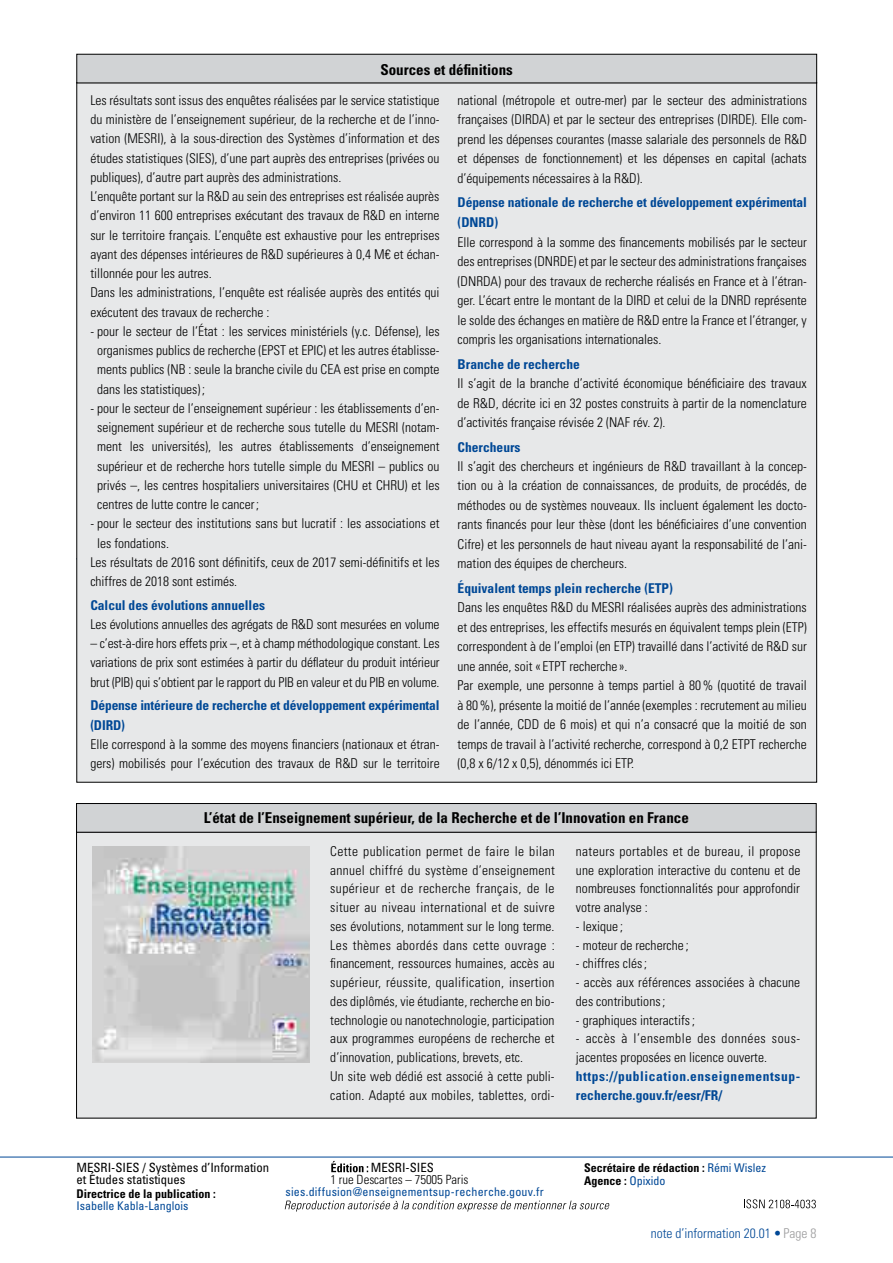
<style>
.page{position:relative;width:893px;height:1263px;background:#fff}
.page>*{position:absolute;margin:0;border:0;box-sizing:border-box;transform-origin:0 0}
.t1{font:700 condensed 15px "Univers LT Std";color:#000}
.t2{font:700 condensed 15px "Univers";color:#000}
.t3{font:300 condensed 13.5px/19.5px "Univers LT Std";color:#000;text-align:justify}
.t4{font:700 condensed 13.5px/19.2px "Univers";letter-spacing:-.01em;color:#004896}
.t5{font:700 condensed 13.5px/18.8px "Univers LT Std";letter-spacing:.045em;color:#004896}
.t6{font:300 condensed 13.5px "Univers";color:#004896}
.t7{font:condensed 12.75px/12px "Univers LT Std";color:#000}
.t8{font:300 condensed 12.75px "Univers LT Std";color:#000}
.t9{font:700 condensed 12px "Univers";color:#000}
.t10{font:condensed 12px "Univers LT Std";letter-spacing:.01em;color:#004896}
.s1{font-family:"Univers LT Std";font-weight:400;color:#004896}
.s2{font-weight:700}
.s3{color:#9c9c9d}
</style>
<div class="page">
<svg style="left:331px;top:1161px;width:37px;height:11px"></svg>
<svg style="left:744px;top:1199px;width:72px;height:9px"></svg>
<svg style="left:285px;top:1200px;width:325px;height:11px"></svg>
<hr style="left:0;top:1157px;width:893px;height:1px;background:#004896">
<div style="left:77px;top:83px;width:740px;height:699px;background:#e7e8e9"></div>
<div style="left:77px;top:54px;width:740px;height:29px;background:#d1d3d5"></div>
<div style="left:77px;top:54px;width:740px;height:29px;border:1px solid #000"></div>
<div style="left:77px;top:832px;width:739px;height:286px;background:#e7e8e9"></div>
<div style="left:77px;top:803px;width:739px;height:29px;background:#d1d3d5"></div>
<div style="left:76px;top:803px;width:740px;height:29px;border:1px solid #000"></div>
<img style="left:93px;top:846px;width:216px;height:216px">
<p class="t2" style="left:380px;top:60px;width:134px">Sources et définitions</p>
<p class="t3" style="left:90px;top:91px;width:351px;text-align:left">Les résultats sont issus des enquêtes réalisées par le service statistique du ministère de l’enseignement supérieur, de la recherche et de l’inno&shy;vation (MESRI), à la sous-direction des Systèmes d’information et des études statistiques (SIES), d’une part auprès des entreprises (privées ou publiques), d’autre part auprès des administrations.<br>L’enquête portant sur la R&amp;D au sein des entreprises est réalisée auprès d’environ 11 600 entreprises exécutant des travaux de R&amp;D en interne sur le territoire français. L’enquête est exhaustive pour les entreprises ayant des dépenses intérieures de R&amp;D supérieures à 0,4 M€ et échan&shy;tillonnée pour les autres.<br>Dans les administrations, l’enquête est réalisée auprès des entités qui exécutent des travaux de recherche :</p>
<p class="t3" style="left:97px;top:322px;width:344px;text-indent:-7px">- pour le secteur de l’État : les services ministériels (y.c. Défense), les organismes publics de recherche (EPST et EPIC) et les autres établisse&shy;ments publics (NB : seule la branche civile du CEA est prise en compte dans les statistiques) ;</p>
<p class="t3" style="left:97px;top:399px;width:344px;text-indent:-7px">- pour le secteur de l’enseignement supérieur : les établissements d’en&shy;seignement supérieur et de recherche sous tutelle du MESRI (notam&shy;ment les universités), les autres établissements d’enseignement supérieur et de recherche hors tutelle simple du MESRI – publics ou privés –, les centres hospitaliers universitaires (CHU et CHRU) et les centres de lutte contre le cancer;</p>
<p class="t3" style="left:90px;top:514px;width:351px">- pour le secteur des institutions sans but lucratif : les associations et</p>
<p class="t3" style="left:97px;top:533px;width:73px">les fondations.</p>
<p class="t3" style="left:90px;top:552px;width:351px">Les résultats de 2016 sont définitifs, ceux de 2017 semi-définitifs et les</p>
<p class="t3" style="left:90px;top:572px;width:148px">chiffres de 2018 sont estimés.</p>
<p class="t4" style="left:90px;top:595px;width:176px">Calcul des évolutions annuelles</p>
<p class="t3" style="left:90px;top:614px;width:351px">Les évolutions annuelles des agrégats de R&amp;D sont mesurées en volume</p>
<p class="t3" style="left:90px;top:634px;width:351px">– c’est-à-dire hors effets prix –, et à champ méthodologique constant. Les variations de prix sont estimées à partir du déflateur du produit intérieur brut (PIB) qui s’obtient par le rapport du PIB en valeur et du PIB en volume.</p>
<p class="t4" style="left:90px;top:696px;width:351px">Dépense intérieure de recherche et développement expérimental (DIRD)</p>
<p class="t3" style="left:90px;top:734px;width:351px">Elle correspond à la somme des moyens financiers (nationaux et étran&shy;gers) mobilisés pour l’exécution des travaux de R&amp;D sur le territoire</p>
<p class="t3" style="left:458px;top:90px;width:351px">national (métropole et outre-mer) par le secteur des administrations françaises (DIRDA) et par le secteur des entreprises (DIRDE). Elle com&shy;prend les dépenses courantes (masse salariale des personnels de R&amp;D et dépenses de fonctionnement) et les dépenses en capital (achats d’équipements nécessaires à la R&amp;D).</p>
<p class="t4" style="left:458px;top:192px;width:351px;line-height:20.2px">Dépense nationale de recherche et développement expérimental (DNRD)</p>
<p class="t3" style="left:458px;top:232px;width:351px">Elle correspond à la somme des financements mobilisés par le secteur des entreprises (DNRDE) et par le secteur des administrations françaises (DNRDA) pour des travaux de recherche réalisés en France et à l’étran&shy;ger. L’écart entre le montant de la DIRD et celui de la DNRD représente le solde des échanges en matière de R&amp;D entre la France et l’étranger, y compris les organisations internationales.</p>
<p class="t4" style="left:458px;top:354px;width:124px">Branche de recherche</p>
<p class="t3" style="left:458px;top:374px;width:351px">Il s’agit de la branche d’activité économique bénéficiaire des travaux de R&amp;D, décrite ici en 32 postes construits à partir de la nomenclature d’activités française révisée 2 (NAF rév. 2).</p>
<p class="t4" style="left:458px;top:437px;width:64px">Chercheurs</p>
<p class="t3" style="left:458px;top:456px;width:351px">Il s’agit des chercheurs et ingénieurs de R&amp;D travaillant à la concep&shy;tion ou à la création de connaissances, de produits, de procédés, de méthodes ou de systèmes nouveaux. Ils incluent également les docto&shy;rants financés pour leur thèse (dont les bénéficiaires d’une convention Cifre) et les personnels de haut niveau ayant la responsabilité de l’ani&shy;mation des équipes de chercheurs.</p>
<p class="t4" style="left:458px;top:578px;width:217px">Équivalent temps plein recherche (ETP)</p>
<p class="t3" style="left:458px;top:598px;width:351px;text-align:left">Dans les enquêtes R&amp;D du MESRI réalisées auprès des administrations et des entreprises, les effectifs mesurés en équivalent temps plein (ETP) correspondent à de l’emploi (en ETP) travaillé dans l’activité de R&amp;D sur une année, soit « ETPT recherche ».<br>Par exemple, une personne à temps partiel à 80% (quotité de travail à 80%), présente la moitié de l’année (exemples : recrutement au milieu de l’année, CDD de 6 mois) et qui n’a consacré que la moitié de son temps de travail à l’activité recherche, correspond à 0,2 ETPT recherche (0,8 x 6/12 x 0,5), dénommés ici ETP.</p>
<p class="t1" style="left:204px;top:809px;width:487px">L’état de l’Enseignement supérieur, de la Recherche et de l’Innovation en France</p>
<p class="t3" style="left:330px;top:842px;width:226px;line-height:18.8px;text-align:left">Cette publication permet de faire le bilan annuel chiffré du système d’enseignement supérieur et de recherche français, de le situer au niveau international et de suivre ses évolutions, notamment sur le long terme.<br>Les thèmes abordés dans cette ouvrage : financement, ressources humaines, accès au supérieur, réussite, qualification, insertion des diplômés, vie étudiante, recherche en bio&shy;technologie ou nanotechnologie, participation aux programmes européens de recherche et d’innovation, publications, brevets, etc.<br>Un site web dédié est associé à cette publi&shy;cation. Adapté aux mobiles, tablettes, ordi-</p>
<p class="t3" style="left:576px;top:842px;width:226px;line-height:18.8px">nateurs portables et de bureau, il propose une exploration interactive du contenu et de nombreuses fonctionnalités pour approfondir votre analyse :</p>
<p class="t3" style="left:576px;top:916px;width:49px">- lexique ;</p>
<p class="t3" style="left:576px;top:935px;width:114px">- moteur de recherche ;</p>
<p class="t3" style="left:576px;top:954px;width:73px">- chiffres clés;</p>
<p class="t3" style="left:576px;top:973px;width:226px;line-height:18.8px">- accès aux références associées à chacune des contributions;</p>
<p class="t3" style="left:576px;top:1010px;width:121px">- graphiques interactifs;</p>
<p class="t3" style="left:576px;top:1029px;width:226px;line-height:18.8px">- accès à l’ensemble des données sous&shy;jacentes proposées en licence ouverte.</p>
<p class="t5" style="left:576px;top:1067px;width:226px">https://publication.enseignementsup&shy;recherche.gouv.fr/eesr/FR/</p>
<p class="t7" style="left:77px;top:1161px;width:194px">MESRI-SIES / Systèmes d’Information et Études statistiques</p>
<p class="t7" style="left:371px;top:1161px;width:65px">MESRI-SIES</p>
<p class="t8" style="left:330px;top:1172px;width:140px">1 rue Descartes – 75005 Paris</p>
<p class="t10" style="left:286px;top:1184px;width:260px">sies.diffusion@enseignementsup-recherche.gouv.fr</p>
<p class="t9" style="left:77px;top:1186px;width:141px">Directrice de la publication :</p>
<p class="t10" style="left:77px;top:1198px;width:113px">Isabelle Kabla-Langlois</p>
<p class="t9" style="left:584px;top:1160px;width:183px">Secrétaire de rédaction : <span class="s1">Rémi Wislez</span></p>
<p class="t9" style="left:584px;top:1173px;width:83px">Agence : <span class="s1">Opixido</span></p>
<p class="t6" style="left:651px;top:1225px;width:167px">note d’information 20.01 <span class="s2">•</span> <span class="s3">Page 8</span></p>
</div>
